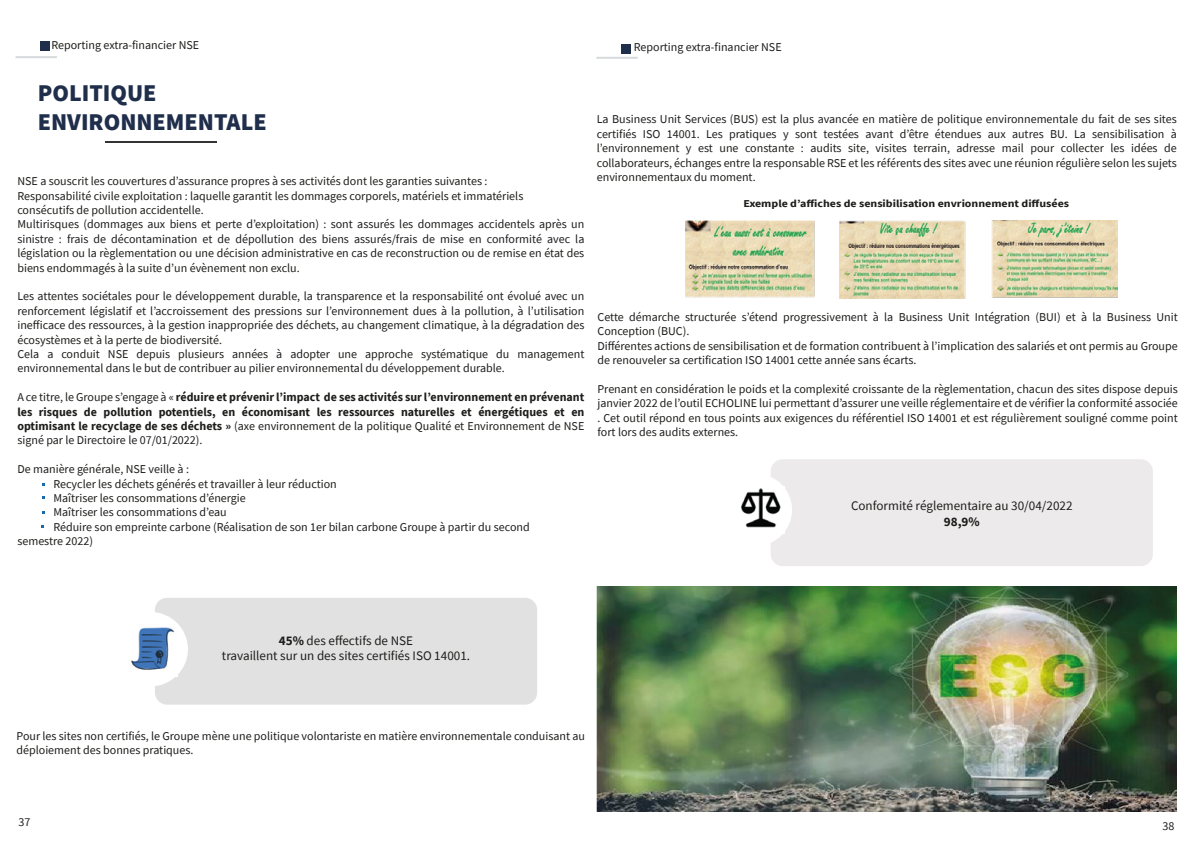
<style>
.page{position:relative;width:1191px;height:842px;background:#fff}
.page>*{position:absolute;margin:0;border:0;box-sizing:border-box;transform-origin:0 0}
.t1{font:900 24px/28.8px "Source Sans Pro";color:#1f2e4b}
.t2{font:13.1px/15.7px "Source Sans Pro";color:#1d1d1b;text-align:center}
.t3{font:700 13.1px "Source Sans Pro";color:#1d1d1b}
.t4{font:12px/14.4px "Source Sans Pro";color:#1d1d1b}
.t5{font:700 12px/14.4px "Source Sans Pro";color:#1d1d1b;text-align:justify}
.t6{font:700 10.5px "Source Sans Pro";color:#1d1d1b;scale:1.13 1}
.s1{font-weight:400}
.s2{font-weight:700}
</style>
<div class="page">
<div style="left:40px;top:41px;width:9px;height:9px;background:#1f2e4b"></div>
<hr style="left:16px;top:56px;width:41px;height:2px;background:#d7dadc">
<hr style="left:106px;top:141px;width:111px;height:2px;background:#333">
<div style="left:621px;top:44px;width:9px;height:9px;background:#1f2e4b"></div>
<hr style="left:596px;top:57px;width:42px;height:2px;background:#d7dadc">
<div style="left:155px;top:598px;width:382px;height:107px;background:#e1e1e1;border-radius:12px"></div>
<img style="left:685px;top:220px;width:432px;height:79px">
<div style="left:771px;top:459px;width:382px;height:107px;background:#edeaeb;border-radius:12px"></div>
<div style="left:720px;top:474px;width:72px;height:72px;background:#fff;border-radius:50%"></div>
<img style="left:741px;top:486px;width:43px;height:42px">
<div style="left:114px;top:612px;width:74px;height:74px;background:#fff;border-radius:50%"></div>
<img style="left:131px;top:627px;width:47px;height:50px">
<img style="left:596px;top:587px;width:581px;height:224px">
<p class="t4" style="left:51px;top:38px;width:149px">Reporting extra-financier NSE</p>
<h1 class="t1" style="left:38px;top:79px;width:230px">POLITIQUE<br>ENVIRONNEMENTALE</h1>
<p class="t4" style="left:17px;top:174px;width:568px">NSE a souscrit les couvertures d’assurance propres à ses activités dont les garanties suivantes :<br>Responsabilité civile exploitation : laquelle garantit les dommages corporels, matériels et immatériels<br>consécutifs de pollution accidentelle.<br>Multirisques (dommages aux biens et perte d’exploitation) : sont assurés les dommages accidentels après un sinistre : frais de décontamination et de dépollution des biens assurés/frais de mise en conformité avec la législation ou la règlementation ou une décision administrative en cas de reconstruction ou de remise en état des biens endommagés à la suite d’un évènement non exclu.</p>
<p class="t4" style="left:17px;top:289px;width:568px">Les attentes sociétales pour le développement durable, la transparence et la responsabilité ont évolué avec un renforcement législatif et l’accroissement des pressions sur l’environnement dues à la pollution, à l’utilisation inefficace des ressources, à la gestion inappropriée des déchets, au changement climatique, à la dégradation des écosystèmes et à la perte de biodiversité.<br>Cela a conduit NSE depuis plusieurs années à adopter une approche systématique du management environnemental dans le but de contribuer au pilier environnemental du développement durable.</p>
<p class="t5" style="left:17px;top:390px;width:568px"><span class="s1">A ce titre, le Groupe s’engage à «</span> réduire et prévenir l’impact de ses activités sur l’environnement en prévenant les risques de pollution potentiels, en économisant les ressources naturelles et énergétiques et en optimisant le recyclage de ses déchets » <span class="s1">(axe environnement de la politique Qualité et Environnement de NSE signé par le Directoire le 07/01/2022).</span></p>
<p class="t4" style="left:17px;top:462px;width:173px">De manière générale, NSE veille à :</p>
<p class="t4" style="left:53px;top:476px;width:285px">Recycler les déchets générés et travailler à leur réduction</p>
<p class="t4" style="left:53px;top:491px;width:194px">Maîtriser les consommations d’énergie</p>
<p class="t4" style="left:53px;top:505px;width:175px">Maîtriser les consommations d’eau</p>
<p class="t4" style="left:53px;top:519px;width:478px">Réduire son empreinte carbone (Réalisation de son 1er bilan carbone Groupe à partir du second</p>
<p class="t4" style="left:17px;top:534px;width:77px">semestre 2022)</p>
<p class="t4" style="left:634px;top:40px;width:149px">Reporting extra-financier NSE</p>
<p class="t4" style="left:597px;top:112px;width:581px;text-align:justify">La Business Unit Services (BUS) est la plus avancée en matière de politique environnementale du fait de ses sites certifiés ISO 14001. Les pratiques y sont testées avant d’être étendues aux autres BU. La sensibilisation à l’environnement y est une constante : audits site, visites terrain, adresse mail pour collecter les idées de collaborateurs, échanges entre la responsable RSE et les référents des sites avec une réunion régulière selon les sujets environnementaux du moment.</p>
<p class="t6" style="left:743px;top:196px;width:290px">Exemple d’affiches de sensibilisation envrionnement diffusées</p>
<p class="t4" style="left:597px;top:309px;width:582px">Cette démarche structurée s’étend progressivement à la Business Unit Intégration (BUI) et à la Business Unit Conception (BUC).<br>Différentes actions de sensibilisation et de formation contribuent à l’implication des salariés et ont permis au Groupe de renouveler sa certification ISO 14001 cette année sans écarts.</p>
<p class="t4" style="left:597px;top:381px;width:582px;text-align:justify">Prenant en considération le poids et la complexité croissante de la règlementation, chacun des sites dispose depuis janvier 2022 de l’outil ECHOLINE lui permettant d’assurer une veille réglementaire et de vérifier la conformité associée . Cet outil répond en tous points aux exigences du référentiel ISO 14001 et est régulièrement souligné comme point fort lors des audits externes.</p>
<p class="t2" style="left:851px;top:498px;width:223px">Conformité réglementaire au 30/04/2022</p>
<p class="t3" style="left:944px;top:513px;width:37px">98,9%</p>
<p class="t2" style="left:222px;top:632px;width:250px"><span class="s2">45%</span> des effectifs de NSE<br>travaillent sur un des sites certifiés ISO 14001.</p>
<p class="t4" style="left:17px;top:728px;width:570px">Pour les sites non certifiés, le Groupe mène une politique volontariste en matière environnementale conduisant au déploiement des bonnes pratiques.</p>
<p class="t4" style="left:19px;top:815px;width:13px">37</p>
<p class="t4" style="left:1162px;top:819px;width:13px">38</p>
</div>
